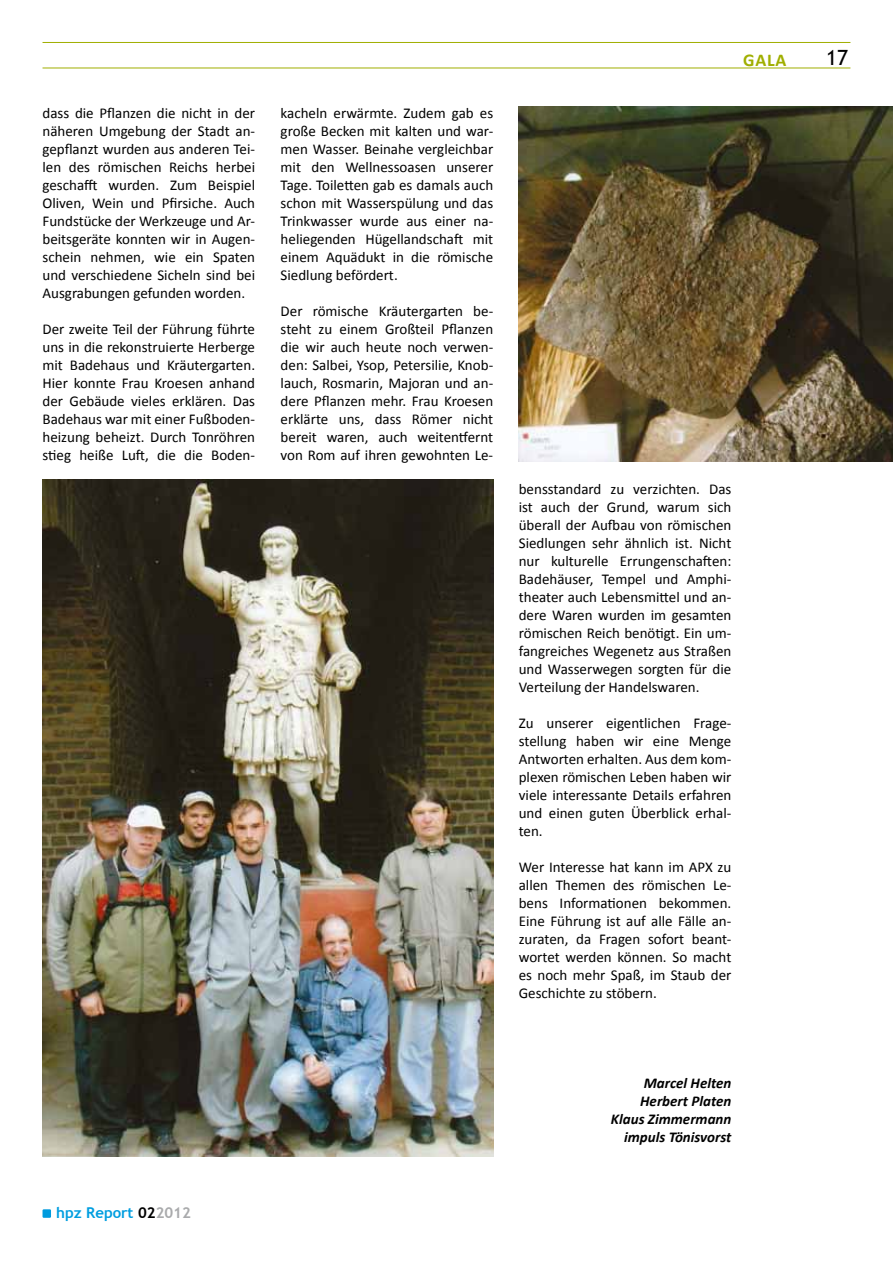
<style>
.page{position:relative;width:893px;height:1263px;background:#fff}
.page>*{position:absolute;margin:0;border:0;box-sizing:border-box;transform-origin:0 0}
.t1{font:21px "Trebuchet MS";color:#000}
.t2{font:700 18px "Calibri";color:#a0af00}
.t3{font:15px/18px "Calibri";color:#000;text-align:justify}
.t4{font:italic 700 15px/18px "Calibri";color:#000;text-align:right}
.t5{font:700 15px "Trebuchet MS";color:#009ee0}
.s1{color:#000}
.s2{color:#a9aaac}
</style>
<div class="page">
<div style="left:43px;top:1209px;width:8px;height:9px;background:#009bde"></div>
<hr style="left:43px;top:42px;width:807px;height:1px;background:#a0af00">
<hr style="left:43px;top:68px;width:807px;height:1px;background:#a0af00">
<img style="left:43px;top:480px;width:450px;height:677px">
<img style="left:519px;top:106px;width:374px;height:355px">
<p class="t3" style="left:43px;top:104px;width:214px">dass die Pflanzen die nicht in der näheren Umgebung der Stadt an&shy;gepflanzt wurden aus anderen Tei&shy;len des römischen Reichs herbei geschafft wurden. Zum Beispiel Oliven, Wein und Pfirsiche. Auch Fundstücke der Werkzeuge und Ar&shy;beitsgeräte konnten wir in Augen&shy;schein nehmen, wie ein Spaten und verschiedene Sicheln sind bei Ausgrabungen gefunden worden.</p>
<p class="t3" style="left:43px;top:320px;width:214px">Der zweite Teil der Führung führte uns in die rekonstruierte Herberge mit Badehaus und Kräutergarten.<br>Hier konnte Frau Kroesen anhand der Gebäude vieles erklären. Das Badehaus war mit einer Fußboden&shy;heizung beheizt. Durch Tonröhren stieg heiße Luft, die die Boden-</p>
<p class="t3" style="left:281px;top:104px;width:214px">kacheln erwärmte. Zudem gab es große Becken mit kalten und war&shy;men Wasser. Beinahe vergleichbar mit den Wellnessoasen unserer Tage. Toiletten gab es damals auch schon mit Wasserspülung und das Trinkwasser wurde aus einer na&shy;heliegenden Hügellandschaft mit einem Aquädukt in die römische Siedlung befördert.</p>
<p class="t3" style="left:281px;top:302px;width:214px">Der römische Kräutergarten be&shy;steht zu einem Großteil Pflanzen die wir auch heute noch verwen&shy;den: Salbei, Ysop, Petersilie, Knob&shy;lauch, Rosmarin, Majoran und an&shy;dere Pflanzen mehr. Frau Kroesen erklärte uns, dass Römer nicht bereit waren, auch weitentfernt von Rom auf ihren gewohnten Le-</p>
<p class="t2" style="left:743px;top:48px;width:12px">gala</p>
<p class="t3" style="left:519px;top:480px;width:214px">bensstandard zu verzichten. Das ist auch der Grund, warum sich überall der Aufbau von römischen Siedlungen sehr ähnlich ist. Nicht nur kulturelle Errungenschaften:<br>Badehäuser, Tempel und Amphi&shy;theater auch Lebensmittel und an&shy;dere Waren wurden im gesamten römischen Reich benötigt. Ein um&shy;fangreiches Wegenetz aus Straßen und Wasserwegen sorgten für die Verteilung der Handelswaren.</p>
<p class="t3" style="left:519px;top:714px;width:214px">Zu unserer eigentlichen Frage&shy;stellung haben wir eine Menge Antworten erhalten. Aus dem kom&shy;plexen römischen Leben haben wir viele interessante Details erfahren und einen guten Überblick erhal&shy;ten.</p>
<p class="t3" style="left:519px;top:858px;width:214px">Wer Interesse hat kann im APX zu allen Themen des römischen Le&shy;bens Informationen bekommen.<br>Eine Führung ist auf alle Fälle an&shy;zuraten, da Fragen sofort beant&shy;wortet werden können. So macht es noch mehr Spaß, im Staub der Geschichte zu stöbern.</p>
<p class="t5" style="left:56px;top:1203px;width:136px">hpz Report <span class="s1">02</span><span class="s2">2012</span></p>
<p class="t4" style="left:611px;top:1074px;width:122px">Marcel Helten<br>Herbert Platen<br>Klaus Zimmermann impuls Tönisvorst</p>
<h1 class="t1" style="left:826px;top:46px;width:24px">17</h1>
</div>
